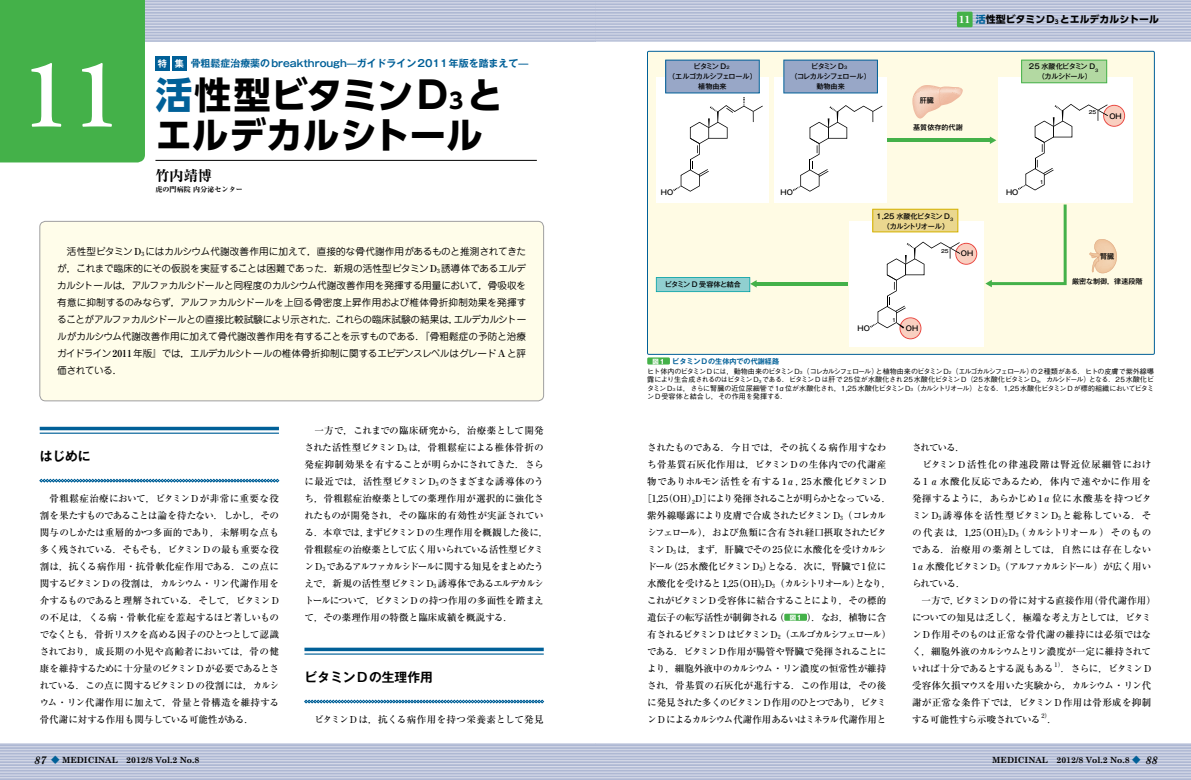
<style>
.page{position:relative;width:1191px;height:780px;background:#fff}
.page>*{position:absolute;margin:0;border:0;box-sizing:border-box;transform-origin:0 0}
.t1{font:600 99.2px "Adobe Garamond Pro";color:#fff}
.t2{font:700 36.9px/39.7px "UD Shin Go Pro";color:#000}
.t3{font:800 14.2px "Ryumin Pro";color:#000}
.t4{font:700 12.8px "Gothic MB101 Pro De";color:#000}
.t5{font:700 9.9px "Gothic MB101 Pro De";color:#006098}
.t6{font:700 9.9px "UD Shin Go Pro";color:#000}
.t7{font:500 9.6px/17px "Ryumin Pro";color:#000;text-align:justify}
.t8{font:9.6px/17px "Jun 201 Pro";letter-spacing:-.025em;color:#000;text-align:justify}
.t9{font:500 9.6px "Ryumin Pro";letter-spacing:.04em;color:#000}
.t10{font:700 8.5px "Century Schoolbook";color:#000}
.t11{font:500 7.1px/8.5px "Gothic BBB Pro";color:#000;text-align:justify}
.t12{font:7.1px/9.9px "Gothic MB101 Pro Medium 90 pv RKSJ H";letter-spacing:-.025em;color:#000;text-align:center}
.t13{font:7.1px/9.9px "Gothic MB101 Pro Medium 90 pv RKSJ H";letter-spacing:-.06em;color:#000;text-align:center}
.t14{font:7.1px/9.9px "Gothic MB101 Pro Medium 90 pv RKSJ H";letter-spacing:-.055em;color:#000;text-align:center}
.t15{font:7.1px/9.9px "Gothic MB101 Pro Medium 90 pv RKSJ H";letter-spacing:-.05em;color:#000;text-align:center}
.t16{font:7.1px "Gothic MB101 Pro Medium 90 pv RKSJ H";color:#000}
.t17{font:700 7.1px "Gothic MB101 Pro De";color:#006098}
.t18{font:800 7.1px "Ryumin Pro";color:#000}
.t19{font:7.1px "Gothic MB101 Pro Medium 90 pv RKSJ H";letter-spacing:-.065em;color:#000}
.t20{font:500 6.1px "Ryumin Pro";color:#000}
.t21{font:5px "Gothic MB101 Pro Medium 90 pv RKSJ H";color:#000}
.s1{font-size:9.2px;color:#fff}
.s2{color:#006098}
.s3{font-size:21.5px}
.s4{font-family:"Ryumin Pro";font-weight:700;font-size:9.7px}
.s5{font-family:"Adobe Garamond Pro";font-size:11.3px;color:#fff}
.s6{font-size:5.8px}
.s7{font-size:4.1px}
.s8{font-family:"Gothic MB101 Pro";font-size:6.4px;color:#fff}
.s9{font-family:"Gothic MB101 Pro";font-weight:700;font-size:6.4px;color:#fff}
.s10{font-style:italic;font-size:10.6px}
.s11{font-family:"Ryumin Pro";font-stretch:expanded;color:#006098}
</style>
<div class="page">
<svg style="left:0;top:743px;width:1191px;height:37px;background:#bbc3da"></svg>
<hr style="left:595px;top:743px;width:596px;height:1px;background:#d7dbe9">
<hr style="left:595px;top:746px;width:596px;height:1px;background:#d7dbe9">
<hr style="left:595px;top:749px;width:596px;height:1px;background:#d7dbe9">
<hr style="left:595px;top:751px;width:596px;height:1px;background:#d7dbe9">
<hr style="left:595px;top:754px;width:596px;height:1px;background:#d7dbe9">
<hr style="left:595px;top:757px;width:596px;height:1px;background:#d7dbe9">
<hr style="left:595px;top:760px;width:596px;height:1px;background:#d7dbe9">
<hr style="left:595px;top:763px;width:596px;height:1px;background:#d7dbe9">
<hr style="left:595px;top:766px;width:596px;height:1px;background:#d7dbe9">
<hr style="left:595px;top:768px;width:596px;height:1px;background:#d7dbe9">
<hr style="left:595px;top:771px;width:596px;height:1px;background:#d7dbe9">
<hr style="left:595px;top:774px;width:596px;height:1px;background:#d7dbe9">
<hr style="left:595px;top:777px;width:596px;height:1px;background:#d7dbe9">
<hr style="left:595px;top:779px;width:596px;height:1px;background:#d7dbe9">
<div style="left:40px;top:221px;width:503px;height:180px;background:#fffdea;border-radius:6px"></div>
<div style="left:40px;top:221px;width:504px;height:180px;border:1px solid #9f9fa0;border-radius:6px"></div>
<hr style="left:40px;top:427px;width:239px;height:3px;background:#006098">
<hr style="left:40px;top:432px;width:239px;height:2px;background:#006098">
<svg style="left:39px;top:479px;width:240px;height:3px"></svg>
<svg style="left:304px;top:647px;width:240px;height:4px"></svg>
<hr style="left:304px;top:653px;width:240px;height:1px;background:#006098">
<svg style="left:304px;top:699px;width:240px;height:4px"></svg>
<div style="left:784px;top:613px;width:23px;height:7px;background:#44b149"></div>
<div style="left:647px;top:51px;width:507px;height:303px;background:#fffbe4"></div>
<div style="left:998px;top:78px;width:134px;height:125px;background:#fff"></div>
<hr style="left:755px;top:282px;width:92px;height:3px;background:#44b149">
<svg style="left:656px;top:277px;width:100px;height:15px"></svg>
<div style="left:656px;top:78px;width:113px;height:125px;background:#fff"></div>
<div style="left:774px;top:78px;width:113px;height:125px;background:#fff"></div>
<svg style="left:0;top:0;width:1191px;height:192px"></svg>
<svg style="left:1089px;top:239px;width:28px;height:34px"></svg>
<div style="left:849px;top:221px;width:134px;height:125px;background:#fff"></div>
<svg style="left:870px;top:242px;width:107px;height:97px"></svg>
<svg style="left:872px;top:209px;width:86px;height:23px;background:#e8d484"></svg>
<svg style="left:985px;top:204px;width:81px;height:83px"></svg>
<div style="left:647px;top:51px;width:507px;height:303px;border:1px solid #006098"></div>
<div style="left:647px;top:357px;width:23px;height:7px;background:#44b149"></div>
<h1 class="t1" style="left:20px;top:38px;width:103px">11</h1>
<p class="t5" style="left:158px;top:55px;width:372px"><span class="s1">特 集</span> 骨粗鬆症治療薬のbreakthrough—ガイドライン2011年版を踏まえて—</p>
<h2 class="t2" style="left:155px;top:74px;width:349px"><span class="s2">活</span>性型ビタミンD<span class="s3">3</span>とエルデカルシトール</h2>
<h3 class="t3" style="left:155px;top:165px;width:58px">竹内靖博</h3>
<p class="t18" style="left:155px;top:184px;width:89px">虎の門病院 内分泌センター</p>
<p class="t8" style="left:57px;top:242px;width:470px;text-indent:10px">活性型ビタミン<span class="s4">D</span><sub>3</sub> にはカルシウム代謝改善作用に加えて，直接的な骨代謝作用があるものと推測されてきたが，これまで臨床的にその仮説を実証することは困難であった．新規の活性型ビタミン<span class="s4">D</span><sub>3</sub> 誘導体であるエルデカルシトールは，アルファカルシドールと同程度のカルシウム代謝改善作用を発揮する用量において，骨吸収を有意に抑制するのみならず，アルファカルシドールを上回る骨密度上昇作用および椎体骨折抑制効果を発揮することがアルファカルシドールとの直接比較試験により示された．これらの臨床試験の結果は，エルデカルシトールがカルシウム代謝改善作用に加えて骨代謝改善作用を有することを示すものである．『骨粗鬆症の予防と治療ガイドライン<span class="s4">2011</span>年版』では，エルデカルシトールの椎体骨折抑制に関するエビデンスレベルはグレード<span class="s4">A</span>と評価されている．</p>
<h3 class="t4" style="left:40px;top:445px;width:53px">はじめに</h3>
<p class="t7" style="left:40px;top:489px;width:241px">　骨粗鬆症治療において，ビタミンDが非常に重要な役割を果たすものであることは論を待たない．しかし，その関与のしかたは重層的かつ多面的であり，未解明な点も多く残されている．そもそも，ビタミンDの最も重要な役割は，抗くる病作用・抗骨軟化症作用である．この点に関するビタミンDの役割は，カルシウム・リン代謝作用を介するものであると理解されている．そして，ビタミン Dの不足は，くる病・骨軟化症を惹起するほど著しいものでなくとも，骨折リスクを高める因子のひとつとして認識されており，成長期の小児や高齢者においては，骨の健康を維持するために十分量のビタミンDが必要であるとされている．この点に関するビタミンDの役割には，カルシウム・リン代謝作用に加えて，骨量と骨構造を維持する骨代謝に対する作用も関与している可能性がある．</p>
<p class="t7" style="left:304px;top:421px;width:245px;text-align:left">　一方で，これまでの臨床研究から，治療薬として開発された活性型ビタミンD<sub>3</sub> は，骨粗鬆症による椎体骨折の発症抑制効果を有することが明らかにされてきた．さらに最近では，活性型ビタミンD<sub>3</sub> のさまざまな誘導体のうち，骨粗鬆症治療薬としての薬理作用が選択的に強化されたものが開発され，その臨床的有効性が実証されている．本章では，まずビタミンDの生理作用を概観した後に，骨粗鬆症の治療薬として広く用いられている活性型ビタミン D<sub>3</sub> であるアルファカルシドールに関する知見をまとめたうえで，新規の活性型ビタミンD<sub>3</sub> 誘導体であるエルデカルシトールについて，ビタミンDの持つ作用の多面性を踏まえて，その薬理作用の特徴と臨床成績を概説する．</p>
<h3 class="t4" style="left:304px;top:666px;width:130px">ビタミンDの生理作用</h3>
<p class="t9" style="left:304px;top:712px;width:241px">　ビタミンDは，抗くる病作用を持つ栄養素として発見</p>
<p class="t6" style="left:958px;top:11px;width:202px"><span class="s5">11</span> <span class="s2">活</span>性型ビタミンD<span class="s6">3</span> とエルデカルシトール</p>
<p class="t12" style="left:668px;top:61px;width:90px">ビタミン D<span class="s7">2<br></span>（エルゴカルシフェロール）植物由来</p>
<p class="t14" style="left:790px;top:61px;width:82px">ビタミン D<span class="s7">3<br></span>（コレカルシフェロール）動物由来</p>
<p class="t15" style="left:1029px;top:61px;width:71px">25 水酸化ビタミン D<sub>3</sub>（カルシドール）</p>
<p class="t12" style="left:661px;top:187px;width:14px">HO</p>
<p class="t12" style="left:780px;top:187px;width:14px">HO</p>
<p class="t19" style="left:664px;top:278px;width:78px">ビタミン D 受容体と結合</p>
<p class="t12" style="left:919px;top:94px;width:16px">肝臓</p>
<p class="t16" style="left:913px;top:122px;width:51px">基質依存的代謝</p>
<p class="t13" style="left:876px;top:210px;width:78px">1,25 水酸化ビタミン D<sub>3</sub>（カルシトリオール）</p>
<p class="t21" style="left:941px;top:246px;width:9px">25</p>
<p class="t12" style="left:961px;top:248px;width:14px">OH</p>
<p class="t12" style="left:857px;top:322px;width:14px">HO</p>
<p class="t21" style="left:892px;top:316px;width:5px">1</p>
<p class="t12" style="left:906px;top:322px;width:14px">OH</p>
<p class="t12" style="left:1006px;top:187px;width:14px">HO</p>
<p class="t21" style="left:1040px;top:178px;width:5px">1</p>
<p class="t21" style="left:1088px;top:108px;width:9px">25</p>
<p class="t12" style="left:1109px;top:110px;width:14px">OH</p>
<p class="t12" style="left:1100px;top:250px;width:16px">腎臓</p>
<p class="t16" style="left:1072px;top:276px;width:72px">厳密な制御，律速段階</p>
<p class="t17" style="left:652px;top:355px;width:128px"><span class="s8">図1</span> ビタミンDの生体内での代謝経路</p>
<p class="t11" style="left:647px;top:366px;width:508px">ヒト体内のビタミン D には，動物由来のビタミン D<span class="s7">3</span>（コレカルシフェロール）と植物由来のビタミン D<span class="s7">2</span>（エルゴカルシフェロール）の 2種類がある．ヒトの皮膚で紫外線曝露により生合成されるのはビタミンD<span class="s7">3</span> である．ビタミンDは肝で25位が水酸化され25水酸化ビタミンD（25水酸化ビタミンD<span class="s7">3</span>，カルシドール）となる．25水酸化ビタミンD<span class="s7">3</span> は，さらに腎臓の近位尿細管で 1α位が水酸化され，1,25水酸化ビタミンD<span class="s7">3</span>（カルシトリオール）となる．1,25水酸化ビタミンDが標的組織においてビタミンD受容体と結合し，その作用を発揮する．</p>
<p class="t7" style="left:642px;top:438px;width:250px;text-align:center">されたものである．今日では，その抗くる病作用すなわち骨基質石灰化作用は，ビタミンDの生体内での代謝産物でありホルモン活性を有する1α, 25水酸化ビタミンD［1,25（OH）<sub>2</sub>D］により発揮されることが明らかとなっている．紫外線曝露により皮膚で合成されたビタミンD<sub>3</sub>（コレカルシフェロール），および魚類に含有され経口摂取されたビタミンD<sub>3</sub> は，まず，肝臓でその25位に水酸化を受けカルシドール（25水酸化ビタミンD<sub>3</sub>）となる．次に，腎臓で1位に水酸化を受けると1,25（OH）<sub>2</sub>D<sub>3</sub>（カルシトリオール）となり，これがビタミン D 受容体に結合することにより，その標的遺伝子の転写活性が制御される（ <span class="s9">図1</span> ）．なお，植物に含有されるビタミン D はビタミン D<sub>2</sub>（エルゴカルシフェロール）である．ビタミンD作用が腸管や腎臓で発揮されることにより，細胞外液中のカルシウム・リン濃度の恒常性が維持され，骨基質の石灰化が進行する．この作用は，その後に発見された多くのビタミン D作用のひとつであり，ビタミン D によるカルシウム代謝作用あるいはミネラル代謝作用と</p>
<p class="t7" style="left:912px;top:438px;width:245px;text-align:left">されている．<br>　ビタミンD活性化の律速段階は腎近位尿細管における1α水酸化反応であるため，体内で速やかに作用を発揮するように，あらかじめ1α位に水酸基を持つビタミンD<sub>3</sub> 誘導体を活性型ビタミンD<sub>3</sub> と総称している．その代表は，1,25（OH）<sub>2</sub>D<sub>3</sub>（カルシトリオール）そのものである．治療用の薬剤としては，自然には存在しない<br>1α水酸化ビタミンD<sub>3</sub>（アルファカルシドール）が広く用いられている．<br>　一方で，ビタミンDの骨に対する直接作用（骨代謝作用）についての知見は乏しく，極端な考え方としては，ビタミンD作用そのものは正常な骨代謝の維持には必須ではなく，細胞外液のカルシウムとリン濃度が一定に維持されていれば十分であるとする説もある</p>
<p class="t20" style="left:1054px;top:660px;width:11px">1）</p>
<p class="t7" style="left:912px;top:659px;width:241px;text-indent:149px">．さらに，ビタミンD受容体欠損マウスを用いた実験から，カルシウム・リン代謝が正常な条件下では，ビタミンD作用は骨形成を抑制する可能性すら示唆されている</p>
<p class="t20" style="left:1041px;top:711px;width:11px">2）</p>
<p class="t7" style="left:1047px;top:710px;width:11px">．</p>
<p class="t10" style="left:34px;top:754px;width:167px"><span class="s10">87</span> <span class="s11">◆</span> MEDICINAL 2012/8 Vol.2 No.8</p>
<p class="t10" style="left:992px;top:754px;width:167px">MEDICINAL 2012/8 Vol.2 No.8 <span class="s11">◆</span> <span class="s10">88</span></p>
</div>
